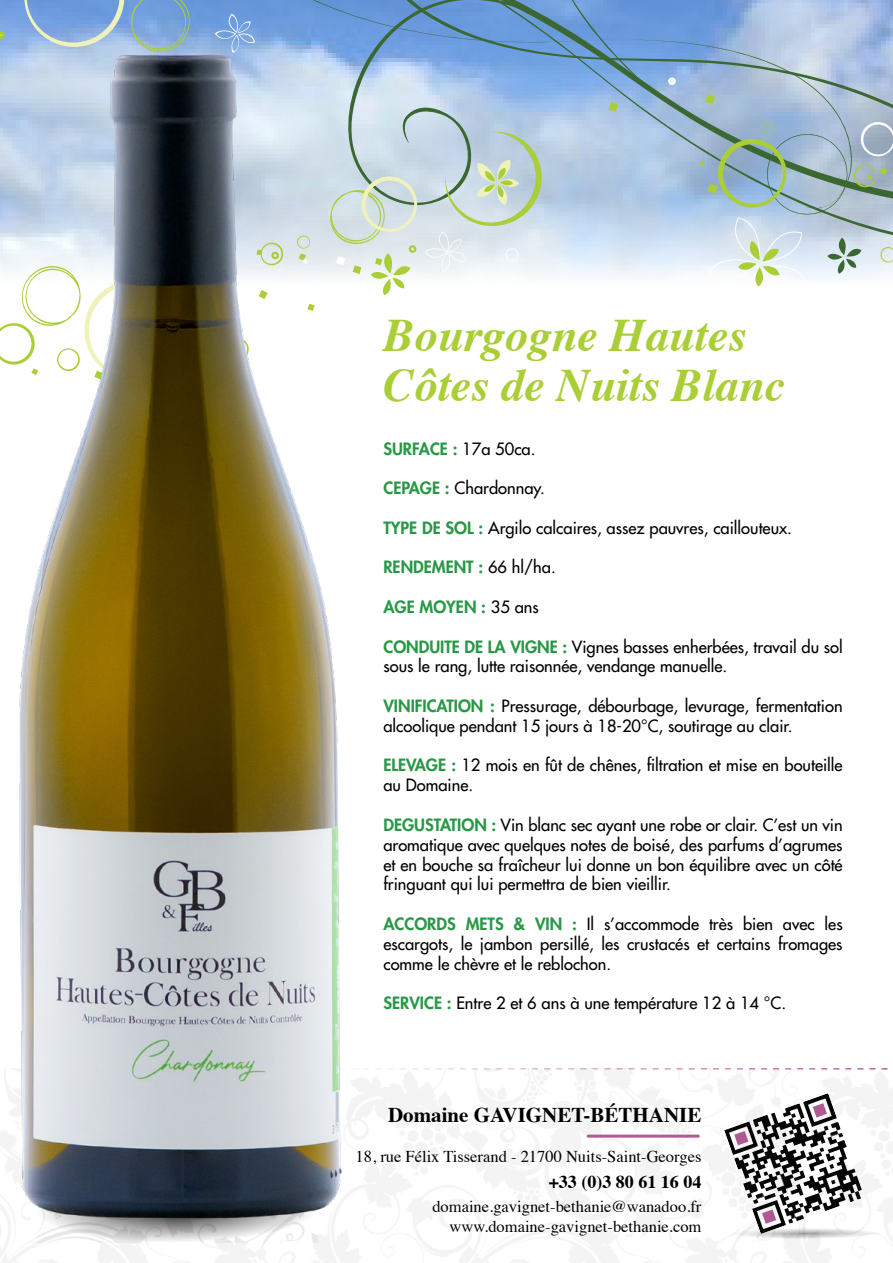
<style>
.page{position:relative;width:893px;height:1263px;background:#fff}
.page>*{position:absolute;margin:0;border:0;box-sizing:border-box;transform-origin:0 0}
.t1{font:italic 700 46.5px/49.5px "Times";color:#aace36}
.t2{font:700 21px "Times";color:#000}
.t3{font:700 18px "Times";color:#000}
.t4{font:500 16.5px/19.8px "Futura Std";color:#000}
.t5{font:16.5px/19.8px "Times";color:#000;text-align:right}
.t6{font:800 16.5px "Futura Std";color:#279845}
.s1{font-weight:500;color:#000}
.s2{font-weight:800;color:#279845}
</style>
<div class="page">
<img style="left:0;top:1069px;width:893px;height:194px">
<svg style="left:365px;top:1068px;width:523px;height:1px"></svg>
<img style="left:3px;top:249px;width:351px;height:995px">
<hr style="left:588px;top:1134px;width:110px;height:3px;background:#b15993">
<svg style="left:724px;top:1093px;width:155px;height:145px"></svg>
<svg style="left:0;top:210px;width:330px;height:39px;background:#98a3ae"></svg>
<svg style="left:0;top:0;width:330px;height:210px;background:#92a3b8"></svg>
<svg style="left:215px;top:14px;width:40px;height:39px;background:#86ade1"></svg>
<svg style="left:19px;top:0;width:173px;height:53px;background:#8aaed8"></svg>
<svg style="left:0;top:31px;width:5px;height:8px"></svg>
<svg style="left:662px;top:0;width:231px;height:264px;background:#a2bbda"></svg>
<svg style="left:297px;top:235px;width:13px;height:29px"></svg>
<svg style="left:257px;top:241px;width:28px;height:26px"></svg>
<svg style="left:307px;top:304px;width:8px;height:7px"></svg>
<svg style="left:705px;top:94px;width:10px;height:10px"></svg>
<svg style="left:330px;top:0;width:332px;height:295px;background:#b0c9de"></svg>
<svg style="left:700px;top:121px;width:193px;height:166px;background:#b3c6cc"></svg>
<h1 class="t1" style="left:383px;top:306px;width:403px">Bourgogne Hautes<br>Côtes de Nuits Blanc</h1>
<p class="t6" style="left:383px;top:438px;width:154px">SURFACE : <span class="s1">17a 50ca.</span></p>
<p class="t4" style="left:383px;top:478px;width:163px"><span class="s2">CEPAGE :</span> Chardonnay.</p>
<p class="t4" style="left:383px;top:518px;width:410px"><span class="s2">TYPE DE SOL :</span> Argilo calcaires, assez pauvres, caillouteux.</p>
<p class="t6" style="left:383px;top:557px;width:174px">RENDEMENT : <span class="s1">66 hl/ha.</span></p>
<p class="t6" style="left:383px;top:596px;width:157px">AGE MOYEN : <span class="s1">35 ans</span></p>
<p class="t4" style="left:383px;top:637px;width:461px"><span class="s2">CONDUITE DE LA VIGNE :</span> Vignes basses enherbées, travail du sol sous le rang, lutte raisonnée, vendange manuelle.</p>
<p class="t4" style="left:383px;top:696px;width:461px"><span class="s2">VINIFICATION :</span> Pressurage, débourbage, levurage, fermentation alcoolique pendant 15 jours à 18-20°C, soutirage au clair.</p>
<p class="t4" style="left:383px;top:755px;width:461px"><span class="s2">ELEVAGE :</span> 12 mois en fût de chênes, filtration et mise en bouteille au Domaine.</p>
<p class="t4" style="left:383px;top:815px;width:461px;text-align:justify"><span class="s2">DEGUSTATION :</span> Vin blanc sec ayant une robe or clair. C’est un vin aromatique avec quelques notes de boisé, des parfums d’agrumes et en bouche sa fraîcheur lui donne un bon équilibre avec un côté fringuant qui lui permettra de bien vieillir.</p>
<p class="t4" style="left:383px;top:914px;width:461px;text-align:justify"><span class="s2">ACCORDS METS &amp; VIN :</span> Il s’accommode très bien avec les escargots, le jambon persillé, les crustacés et certains fromages comme le chèvre et le reblochon.</p>
<p class="t4" style="left:383px;top:993px;width:404px"><span class="s2">SERVICE :</span> Entre 2 et 6 ans à une température 12 à 14 °C.</p>
<p class="t2" style="left:388px;top:1095px;width:315px">Domaine GAVIGNET-BÉTHANIE</p>
<p class="t5" style="left:356px;top:1145px;width:347px">18, rue Félix Tisserand - 21700 Nuits-Saint-Georges</p>
<p class="t3" style="left:549px;top:1164px;width:154px">+33 (0)3 80 61 16 04</p>
<p class="t5" style="left:432px;top:1195px;width:271px">domaine.gavignet-bethanie@wanadoo.fr www.domaine-gavignet-bethanie.com</p>
</div>
